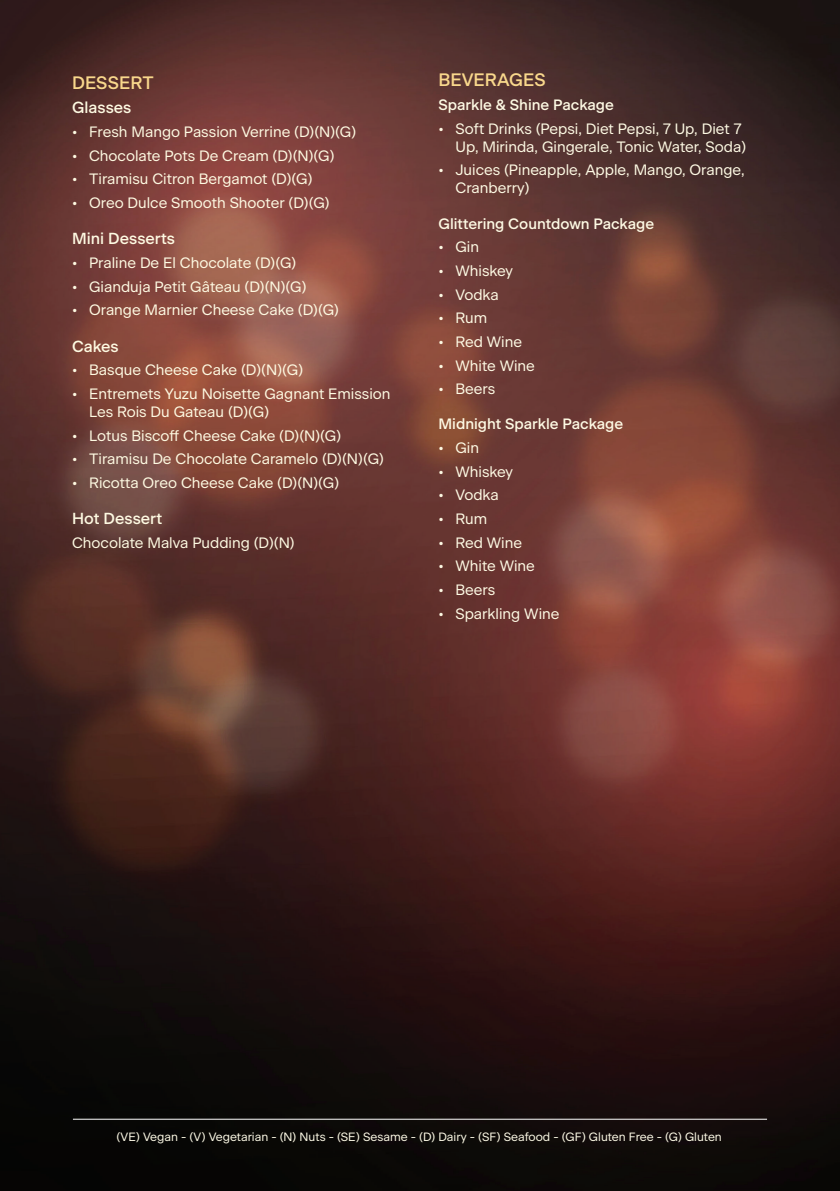
<style>
.page{position:relative;width:840px;height:1191px;background:#fff}
.page>*{position:absolute;margin:0;border:0;box-sizing:border-box;transform-origin:0 0}
.t1{font:500 18px "Beausite Classic";color:#f9d88c}
.t2{font:500 16px "Beausite Classic";color:#fefae2}
.t3{font:15px/18px "Beausite Classic Clear";color:#fefae2}
.t4{font:15px/18px "Beausite Classic Clear";color:#fefae4}
.t5{font:500 15px "Beausite Classic";color:#fefae4}
.t6{font:12px "Beausite Classic Clear";color:#fdfae6}
</style>
<div class="page">
<img style="left:0;top:0;width:839px;height:1191px">
<hr style="left:73px;top:1118px;width:693px;height:1px;background:#fff">
<p class="t1" style="left:72px;top:69px;width:83px">DESSERT</p>
<p class="t2" style="left:72px;top:96px;width:61px">Glasses</p>
<p class="t3" style="left:72px;top:122px;width:285px">• Fresh Mango Passion Verrine (D)(N)(G)</p>
<p class="t3" style="left:72px;top:145px;width:264px">• Chocolate Pots De Cream (D)(N)(G)</p>
<p class="t3" style="left:72px;top:169px;width:242px">• Tiramisu Citron Bergamot (D)(G)</p>
<p class="t3" style="left:72px;top:193px;width:259px">• Oreo Dulce Smooth Shooter (D)(G)</p>
<p class="t2" style="left:72px;top:226px;width:104px">Mini Desserts</p>
<p class="t3" style="left:72px;top:252px;width:226px">• Praline De El Chocolate (D)(G)</p>
<p class="t3" style="left:72px;top:276px;width:236px">• Gianduja Petit Gâteau (D)(N)(G)</p>
<p class="t3" style="left:72px;top:300px;width:268px">• Orange Marnier Cheese Cake (D)(G)</p>
<p class="t2" style="left:72px;top:334px;width:48px">Cakes</p>
<p class="t3" style="left:72px;top:360px;width:232px">• Basque Cheese Cake (D)(N)(G)</p>
<p class="t3" style="left:89px;top:383px;width:303px;text-indent:-17px">• Entremets Yuzu Noisette Gagnant Emission<br>Les Rois Du Gateau (D)(G)</p>
<p class="t3" style="left:72px;top:425px;width:270px">• Lotus Biscoff Cheese Cake (D)(N)(G)</p>
<p class="t3" style="left:72px;top:449px;width:313px">• Tiramisu De Chocolate Caramelo (D)(N)(G)</p>
<p class="t3" style="left:72px;top:472px;width:268px">• Ricotta Oreo Cheese Cake (D)(N)(G)</p>
<p class="t2" style="left:72px;top:506px;width:92px">Hot Dessert</p>
<p class="t3" style="left:72px;top:532px;width:224px">Chocolate Malva Pudding (D)(N)</p>
<p class="t1" style="left:438px;top:66px;width:109px">BEVERAGES</p>
<p class="t5" style="left:438px;top:93px;width:177px">Sparkle &amp; Shine Package</p>
<p class="t4" style="left:455px;top:118px;width:292px;text-indent:-17px">• Soft Drinks (Pepsi, Diet Pepsi, 7 Up, Diet 7<br>Up, Mirinda, Gingerale, Tonic Water, Soda)</p>
<p class="t4" style="left:455px;top:160px;width:290px;text-indent:-17px">• Juices (Pineapple, Apple, Mango, Orange,<br>Cranberry)</p>
<p class="t5" style="left:438px;top:212px;width:217px">Glittering Countdown Package</p>
<p class="t4" style="left:438px;top:237px;width:42px">• Gin</p>
<p class="t4" style="left:438px;top:260px;width:76px">• Whiskey</p>
<p class="t4" style="left:438px;top:284px;width:62px">• Vodka</p>
<p class="t4" style="left:438px;top:308px;width:50px">• Rum</p>
<p class="t4" style="left:438px;top:331px;width:85px">• Red Wine</p>
<p class="t4" style="left:438px;top:355px;width:98px">• White Wine</p>
<p class="t4" style="left:438px;top:379px;width:58px">• Beers</p>
<p class="t5" style="left:438px;top:412px;width:186px">Midnight Sparkle Package</p>
<p class="t4" style="left:438px;top:437px;width:42px">• Gin</p>
<p class="t4" style="left:438px;top:461px;width:76px">• Whiskey</p>
<p class="t4" style="left:438px;top:485px;width:62px">• Vodka</p>
<p class="t4" style="left:438px;top:508px;width:50px">• Rum</p>
<p class="t4" style="left:438px;top:532px;width:85px">• Red Wine</p>
<p class="t4" style="left:438px;top:556px;width:98px">• White Wine</p>
<p class="t4" style="left:438px;top:579px;width:58px">• Beers</p>
<p class="t4" style="left:438px;top:603px;width:122px">• Sparkling Wine</p>
<p class="t6" style="left:116px;top:1127px;width:606px">(VE) Vegan - (V) Vegetarian - (N) Nuts - (SE) Sesame - (D) Dairy - (SF) Seafood - (GF) Gluten Free - (G) Gluten</p>
</div>
